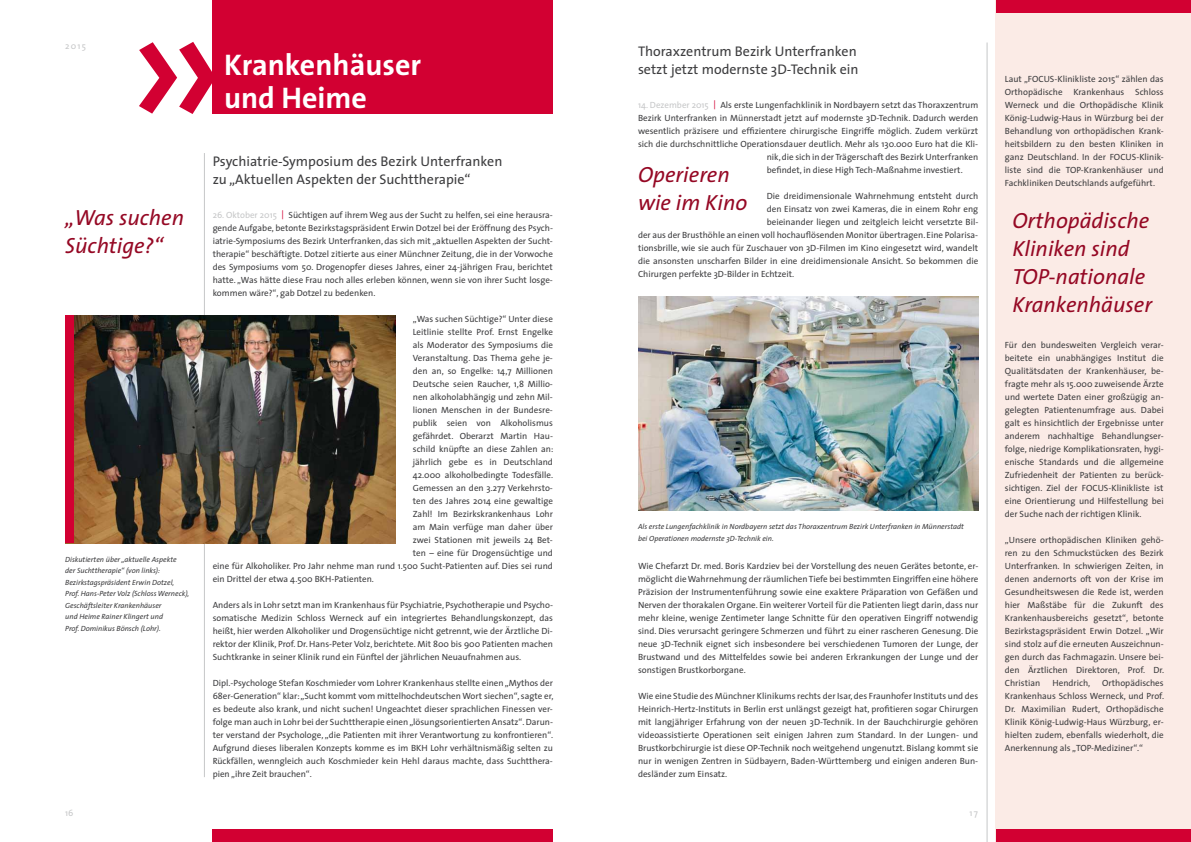
<style>
.page{position:relative;width:1191px;height:842px;background:#fff}
.page>*{position:absolute;margin:0;border:0;box-sizing:border-box;transform-origin:0 0}
.t1{font:700 30px/32.5px "The Sans";color:#fff}
.t2{font:italic 22px/28px "The Sans";color:#950824}
.t3{font:14px/18px "The Sans";color:#3d3d3f}
.t4{font:9px/13px "The Sans";color:#3d3d3f;text-align:justify}
.t5{font:9px "The Sans";letter-spacing:.14em;color:#c6c7c8}
.t6{font:italic 7.5px/11.5px "The Sans";color:#3d3d3f}
.s1{color:#c6c7c8}
.s2{color:#d20032}
</style>
<div class="page">
<div style="left:213px;top:0;width:340px;height:114px;background:#d20032"></div>
<svg style="left:139px;top:42px;width:74px;height:72px"></svg>
<hr style="left:986px;top:43px;width:1px;height:799px;background:#c6c7c8">
<div style="left:213px;top:829px;width:340px;height:13px;background:#d20032"></div>
<hr style="left:204px;top:153px;width:1px;height:624px;background:#c6c7c8">
<img style="left:74px;top:316px;width:322px;height:227px">
<img style="left:638px;top:296px;width:340px;height:215px">
<div style="left:65px;top:316px;width:9px;height:227px;background:#d20032"></div>
<div style="left:995px;top:0;width:196px;height:842px;background:#fbebe6"></div>
<div style="left:996px;top:829px;width:195px;height:13px;background:#d20032"></div>
<div style="left:996px;top:0;width:195px;height:13px;background:#d20032"></div>
<p class="t5" style="left:65px;top:38px;width:22px">2015</p>
<h2 class="t2" style="left:65px;top:203px;width:120px">„Was suchen<br>Süchtige?“</h2>
<p class="t6" style="left:65px;top:553px;width:125px">Diskutierten über „aktuelle Aspekte<br>der Suchttherapie“ (von links):<br>Bezirkstagspräsident Erwin Dotzel, Prof. Hans-Peter Volz (Schloss Werneck), Geschäftsleiter Krankenhäuser<br>und Heime Rainer Klingert und<br>Prof. Dominikus Bönsch (Lohr).</p>
<h1 class="t1" style="left:224px;top:48px;width:199px">Krankenhäuser und Heime</h1>
<h3 class="t3" style="left:213px;top:152px;width:291px">Psychiatrie-Symposium des Bezirk Unterfranken zu „Aktuellen Aspekten der Suchttherapie“</h3>
<p class="t4" style="left:213px;top:208px;width:342px"><span class="s1">26. Oktober 2015</span> <span class="s2">|</span> Süchtigen auf ihrem Weg aus der Sucht zu helfen, sei eine herausra&shy;gende Aufgabe, betonte Bezirkstagspräsident Erwin Dotzel bei der Eröffnung des Psych&shy;iatrie-Symposiums des Bezirk Unterfranken, das sich mit „aktuellen Aspekten der Sucht&shy;therapie“ beschäftigte. Dotzel zitierte aus einer Münchner Zeitung, die in der Vorwoche des Symposiums vom 50. Drogenopfer dieses Jahres, einer 24-jährigen Frau, berichtet hatte. „Was hätte diese Frau noch alles erleben können, wenn sie von ihrer Sucht losge&shy;kommen wäre?“, gab Dotzel zu bedenken.</p>
<p class="t4" style="left:413px;top:312px;width:142px">„Was suchen Süchtige?“ Unter diese</p>
<p class="t4" style="left:413px;top:325px;width:142px">Leitlinie stellte Prof. Ernst Engelke</p>
<p class="t4" style="left:413px;top:338px;width:142px">als Moderator des Symposiums die</p>
<p class="t4" style="left:413px;top:351px;width:142px">Veranstaltung. Das Thema gehe je-</p>
<p class="t4" style="left:413px;top:364px;width:142px">den an, so Engelke: 14,7 Millionen</p>
<p class="t4" style="left:413px;top:377px;width:142px">Deutsche seien Raucher, 1,8 Millio-</p>
<p class="t4" style="left:413px;top:390px;width:142px">nen alkoholabhängig und zehn Mil-</p>
<p class="t4" style="left:413px;top:403px;width:142px">lionen Menschen in der Bundesre-</p>
<p class="t4" style="left:413px;top:416px;width:142px">publik seien von Alkoholismus</p>
<p class="t4" style="left:413px;top:429px;width:142px">gefährdet. Oberarzt Martin Hau-</p>
<p class="t4" style="left:413px;top:442px;width:142px">schild knüpfte an diese Zahlen an:</p>
<p class="t4" style="left:413px;top:455px;width:142px">jährlich gebe es in Deutschland</p>
<p class="t4" style="left:413px;top:468px;width:142px">42.000 alkoholbedingte Todesfälle.</p>
<p class="t4" style="left:413px;top:481px;width:142px">Gemessen an den 3.277 Verkehrsto-</p>
<p class="t4" style="left:413px;top:494px;width:142px">ten des Jahres 2014 eine gewaltige</p>
<p class="t4" style="left:413px;top:507px;width:142px">Zahl! Im Bezirkskrankenhaus Lohr</p>
<p class="t4" style="left:413px;top:520px;width:142px">am Main verfüge man daher über</p>
<p class="t4" style="left:413px;top:533px;width:142px">zwei Stationen mit jeweils 24 Bet-</p>
<p class="t4" style="left:413px;top:546px;width:142px">ten – eine für Drogensüchtige und</p>
<p class="t4" style="left:213px;top:559px;width:342px">eine für Alkoholiker. Pro Jahr nehme man rund 1.500 Sucht-Patienten auf. Dies sei rund</p>
<p class="t4" style="left:213px;top:572px;width:163px">ein Drittel der etwa 4.500 BKH-Patienten.</p>
<p class="t4" style="left:213px;top:598px;width:342px">Anders als in Lohr setzt man im Krankenhaus für Psychiatrie, Psychotherapie und Psycho&shy;somatische Medizin Schloss Werneck auf ein integriertes Behandlungskonzept, das heißt, hier werden Alkoholiker und Drogensüchtige nicht getrennt, wie der Ärztliche Di&shy;rektor der Klinik, Prof. Dr. Hans-Peter Volz, berichtete. Mit 800 bis 900 Patienten machen Suchtkranke in seiner Klinik rund ein Fünftel der jährlichen Neuaufnahmen aus.</p>
<p class="t4" style="left:213px;top:676px;width:342px;text-align:left">Dipl.-Psychologe Stefan Koschmieder vom Lohrer Krankenhaus stellte einen „Mythos der 68er-Generation“ klar: „Sucht kommt vom mittelhochdeutschen Wort siechen“, sagte er, es bedeute also krank, und nicht suchen! Ungeachtet dieser sprachlichen Finessen ver&shy;folge man auch in Lohr bei der Suchttherapie einen „lösungsorientierten Ansatz“. Darun&shy;ter verstand der Psychologe, „die Patienten mit ihrer Verantwortung zu konfrontieren“.<br>Aufgrund dieses liberalen Konzepts komme es im BKH Lohr verhältnismäßig selten zu Rückfällen, wenngleich auch Koschmieder kein Hehl daraus machte, dass Suchtthera&shy;pien „ihre Zeit brauchen“.</p>
<h3 class="t3" style="left:638px;top:41px;width:222px">Thoraxzentrum Bezirk Unterfranken setzt jetzt modernste 3D-Technik ein</h3>
<p class="t4" style="left:638px;top:98px;width:342px"><span class="s1">14. Dezember 2015</span> <span class="s2">|</span> Als erste Lungenfachklinik in Nordbayern setzt das Thoraxzentrum</p>
<p class="t4" style="left:638px;top:111px;width:342px">Bezirk Unterfranken in Münnerstadt jetzt auf modernste 3D-Technik. Dadurch werden</p>
<p class="t4" style="left:638px;top:124px;width:342px">wesentlich präzisere und effizientere chirurgische Eingriffe möglich. Zudem verkürzt</p>
<p class="t4" style="left:638px;top:137px;width:342px">sich die durchschnittliche Operationsdauer deutlich. Mehr als 130.000 Euro hat die Kli-</p>
<p class="t4" style="left:766px;top:150px;width:213px">nik, die sich in der Trägerschaft des Bezirk Unterfranken</p>
<p class="t4" style="left:766px;top:163px;width:197px">befindet, in diese High Tech-Maßnahme investiert.</p>
<p class="t4" style="left:766px;top:189px;width:213px">Die dreidimensionale Wahrnehmung entsteht durch</p>
<p class="t4" style="left:766px;top:202px;width:213px">den Einsatz von zwei Kameras, die in einem Rohr eng</p>
<p class="t4" style="left:766px;top:215px;width:213px">beieinander liegen und zeitgleich leicht versetzte Bil-</p>
<p class="t4" style="left:638px;top:228px;width:342px">der aus der Brusthöhle an einen voll hochauflösenden Monitor übertragen. Eine Polarisa-</p>
<p class="t4" style="left:638px;top:241px;width:342px">tionsbrille, wie sie auch für Zuschauer von 3D-Filmen im Kino eingesetzt wird, wandelt</p>
<p class="t4" style="left:638px;top:254px;width:342px">die ansonsten unscharfen Bilder in eine dreidimensionale Ansicht. So bekommen die</p>
<p class="t4" style="left:638px;top:267px;width:158px">Chirurgen perfekte 3D-Bilder in Echtzeit.</p>
<h2 class="t2" style="left:638px;top:160px;width:111px">Operieren wie im Kino</h2>
<p class="t6" style="left:638px;top:520px;width:327px">Als erste Lungenfachklinik in Nordbayern setzt das Thoraxzentrum Bezirk Unterfranken in Münnerstadt bei Operationen modernste 3D-Technik ein.</p>
<p class="t4" style="left:638px;top:559px;width:342px">Wie Chefarzt Dr. med. Boris Kardziev bei der Vorstellung des neuen Gerätes betonte, er&shy;möglicht die Wahrnehmung der räumlichen Tiefe bei bestimmten Eingriffen eine höhere Präzision der Instrumentenführung sowie eine exaktere Präparation von Gefäßen und Nerven der thorakalen Organe. Ein weiterer Vorteil für die Patienten liegt darin, dass nur mehr kleine, wenige Zentimeter lange Schnitte für den operativen Eingriff notwendig sind. Dies verursacht geringere Schmerzen und führt zu einer rascheren Genesung. Die neue 3D-Technik eignet sich insbesondere bei verschiedenen Tumoren der Lunge, der Brustwand und des Mittelfeldes sowie bei anderen Erkrankungen der Lunge und der sonstigen Brustkorborgane.</p>
<p class="t4" style="left:638px;top:689px;width:342px">Wie eine Studie des Münchner Klinikums rechts der Isar, des Fraunhofer Instituts und des Heinrich-Hertz-Instituts in Berlin erst unlängst gezeigt hat, profitieren sogar Chirurgen mit langjähriger Erfahrung von der neuen 3D-Technik. In der Bauchchirurgie gehören videoassistierte Operationen seit einigen Jahren zum Standard. In der Lungen- und Brustkorbchirurgie ist diese OP-Technik noch weitgehend ungenutzt. Bislang kommt sie nur in wenigen Zentren in Südbayern, Baden-Württemberg und einigen anderen Bun&shy;desländer zum Einsatz.</p>
<p class="t4" style="left:1005px;top:72px;width:160px">Laut „FOCUS-Klinikliste 2015“ zählen das Orthopädische Krankenhaus Schloss Werneck und die Orthopädische Klinik König-Ludwig-Haus in Würzburg bei der Behandlung von orthopädischen Krank&shy;heitsbildern zu den besten Kliniken in ganz Deutschland. In der FOCUS-Klinik&shy;liste sind die TOP-Krankenhäuser und Fachkliniken Deutschlands aufgeführt.</p>
<h2 class="t2" style="left:1012px;top:205px;width:141px">Orthopädische<br>Kliniken sind<br>TOP-nationale<br>Krankenhäuser</h2>
<p class="t4" style="left:1005px;top:338px;width:160px">Für den bundesweiten Vergleich verar&shy;beitete ein unabhängiges Institut die Qualitätsdaten der Krankenhäuser, be&shy;fragte mehr als 15.000 zuweisende Ärzte und wertete Daten einer großzügig an&shy;gelegten Patientenumfrage aus. Dabei galt es hinsichtlich der Ergebnisse unter anderem nachhaltige Behandlungser&shy;folge, niedrige Komplikationsraten, hygi&shy;enische Standards und die allgemeine Zufriedenheit der Patienten zu berück&shy;sichtigen. Ziel der FOCUS-Klinikliste ist eine Orientierung und Hilfestellung bei der Suche nach der richtigen Klinik.</p>
<p class="t4" style="left:1005px;top:533px;width:161px">„Unsere orthopädischen Kliniken gehö&shy;ren zu den Schmuckstücken des Bezirk Unterfranken. In schwierigen Zeiten, in denen andernorts oft von der Krise im Gesundheitswesen die Rede ist, werden hier Maßstäbe für die Zukunft des Krankenhausbereichs gesetzt“, betonte Bezirkstagspräsident Erwin Dotzel. „Wir sind stolz auf die erneuten Auszeichnun&shy;gen durch das Fachmagazin. Unsere bei&shy;den Ärztlichen Direktoren, Prof. Dr.<br>Christian</p>
<p class="t4" style="left:1005px;top:676px;width:161px;text-indent:97px">Orthopädisches Krankenhaus Schloss Werneck, und Prof.<br>Dr. Maximilian Rudert, Orthopädische Klinik König-Ludwig-Haus Würzburg, er&shy;hielten zudem, ebenfalls wiederholt, die Anerkennung als „TOP-Mediziner“.“</p>
<p class="t4" style="left:1052px;top:676px;width:39px">Hendrich,</p>
<p class="t5" style="left:65px;top:805px;width:10px">16</p>
<p class="t5" style="left:969px;top:805px;width:10px">17</p>
</div>
